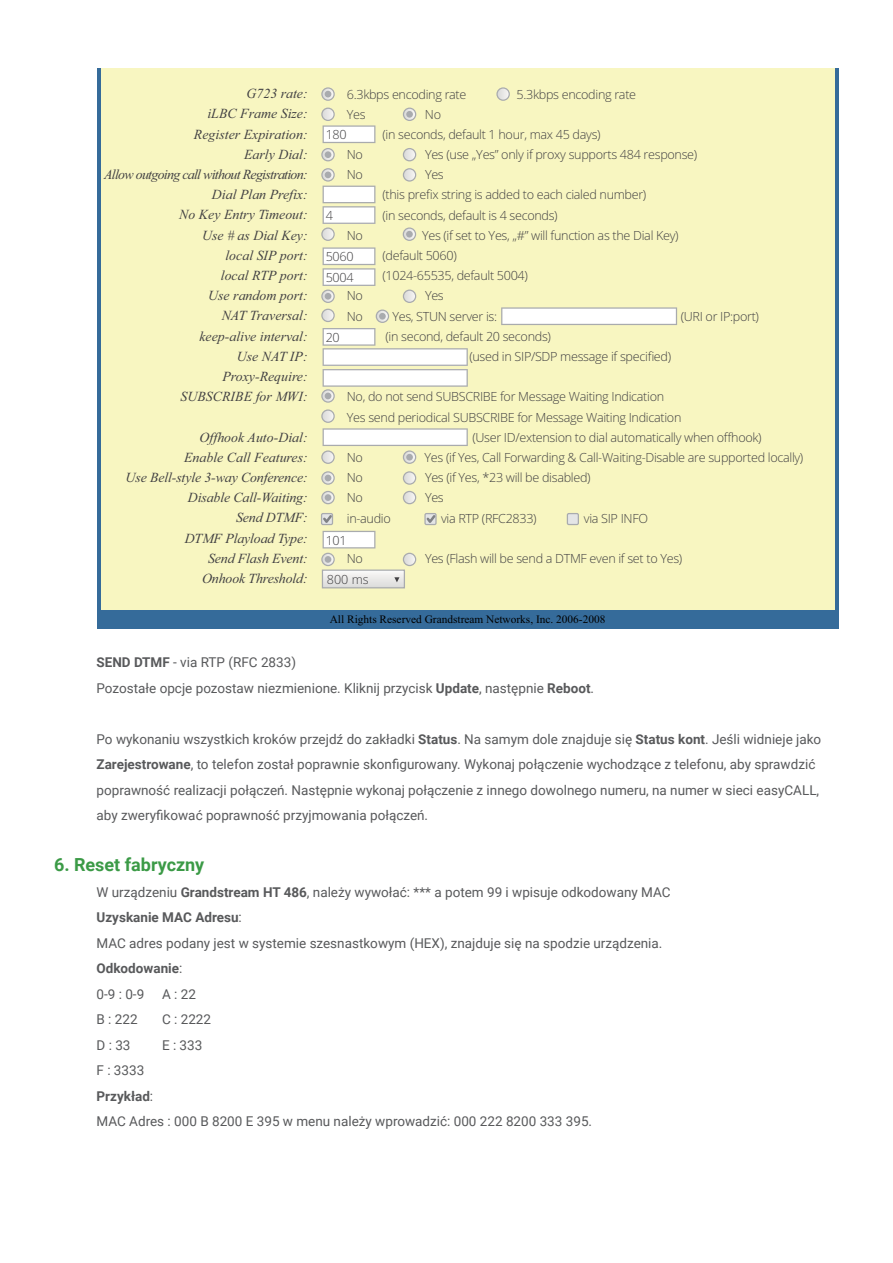
<style>
.page{position:relative;width:893px;height:1263px;background:#fff}
.page>*{position:absolute;margin:0;border:0;box-sizing:border-box;transform-origin:0 0}
.H2{font:700 18px "Roboto";color:#3b9a46}
.t1{font:italic 13.95px/20.2px "Times New Roman";color:#414042;text-align:right}
.t2{font:13.5px/25.5px "Roboto";color:#58595b}
.t3{font:700 13.5px "Roboto";color:#58595b}
.t4{font:300 12.6px/20.2px "Open Sans";letter-spacing:-.025em;color:#414042}
.t5{font:11.4px "Times New Roman";color:#000}
.s1{font-weight:700}
.s2{font-weight:400}
</style>
<div class="page">
<div style="left:98px;top:68px;width:741px;height:560px;background:#356b9a"></div>
<div style="left:102px;top:68px;width:733px;height:541px;background:#f8f6c1"></div>
<svg style="left:501px;top:307px;width:176px;height:18px;background:#f2f2f1"></svg>
<div style="left:321px;top:87px;width:14px;height:14px;border:1px solid #a9abae;border-radius:50%"></div>
<svg style="left:322px;top:88px;width:12px;height:12px"></svg>
<svg style="left:322px;top:108px;width:53px;height:35px"></svg>
<div style="left:321px;top:108px;width:14px;height:13px;border:1px solid #a9abae;border-radius:50%"></div>
<svg style="left:403px;top:108px;width:13px;height:11px"></svg>
<div style="left:403px;top:108px;width:13px;height:13px;border:1px solid #a9abae;border-radius:50%"></div>
<div style="left:406px;top:111px;width:7px;height:7px;background:#a9abae;border-radius:50%"></div>
<svg style="left:498px;top:89px;width:11px;height:11px"></svg>
<div style="left:496px;top:87px;width:14px;height:14px;border:1px solid #a9abae;border-radius:50%"></div>
<svg style="left:323px;top:149px;width:10px;height:12px"></svg>
<div style="left:321px;top:148px;width:14px;height:13px;border:1px solid #a9abae;border-radius:50%"></div>
<div style="left:325px;top:151px;width:6px;height:7px;background:#a9abae;border-radius:50%"></div>
<svg style="left:403px;top:150px;width:13px;height:11px"></svg>
<div style="left:403px;top:148px;width:13px;height:13px;border:1px solid #a9abae;border-radius:50%"></div>
<svg style="left:322px;top:247px;width:53px;height:55px"></svg>
<div style="left:321px;top:289px;width:14px;height:14px;border:1px solid #a9abae;border-radius:50%"></div>
<div style="left:325px;top:293px;width:6px;height:7px;background:#a9abae;border-radius:50%"></div>
<div style="left:321px;top:389px;width:14px;height:14px;border:1px solid #a9abae;border-radius:50%"></div>
<svg style="left:322px;top:328px;width:146px;height:74px"></svg>
<div style="left:321px;top:450px;width:14px;height:14px;border:1px solid #a9abae;border-radius:50%"></div>
<svg style="left:322px;top:428px;width:146px;height:35px"></svg>
<div style="left:403px;top:450px;width:13px;height:14px;border:1px solid #a9abae;border-radius:50%"></div>
<div style="left:406px;top:454px;width:7px;height:6px;background:#a9abae;border-radius:50%"></div>
<svg style="left:322px;top:411px;width:12px;height:11px"></svg>
<div style="left:321px;top:409px;width:14px;height:14px;border:1px solid #a9abae;border-radius:50%"></div>
<svg style="left:323px;top:309px;width:10px;height:12px"></svg>
<div style="left:321px;top:309px;width:14px;height:13px;border:1px solid #a9abae;border-radius:50%"></div>
<svg style="left:403px;top:291px;width:13px;height:10px"></svg>
<div style="left:403px;top:289px;width:13px;height:14px;border:1px solid #a9abae;border-radius:50%"></div>
<div style="left:321px;top:471px;width:14px;height:14px;border:1px solid #a9abae;border-radius:50%"></div>
<svg style="left:322px;top:472px;width:12px;height:12px"></svg>
<svg style="left:403px;top:473px;width:13px;height:10px"></svg>
<div style="left:403px;top:471px;width:13px;height:14px;border:1px solid #a9abae;border-radius:50%"></div>
<svg style="left:323px;top:491px;width:10px;height:13px"></svg>
<div style="left:321px;top:491px;width:14px;height:13px;border:1px solid #a9abae;border-radius:50%"></div>
<div style="left:325px;top:494px;width:6px;height:7px;background:#a9abae;border-radius:50%"></div>
<svg style="left:403px;top:491px;width:13px;height:13px"></svg>
<div style="left:403px;top:491px;width:13px;height:13px;border:1px solid #a9abae;border-radius:50%"></div>
<div style="left:321px;top:553px;width:14px;height:13px;border:1px solid #a9abae;border-radius:50%"></div>
<svg style="left:403px;top:553px;width:13px;height:11px"></svg>
<div style="left:403px;top:553px;width:13px;height:13px;border:1px solid #a9abae;border-radius:50%"></div>
<div style="left:321px;top:168px;width:14px;height:14px;border:1px solid #a9abae;border-radius:50%"></div>
<svg style="left:403px;top:170px;width:13px;height:10px"></svg>
<div style="left:403px;top:168px;width:13px;height:14px;border:1px solid #a9abae;border-radius:50%"></div>
<svg style="left:322px;top:169px;width:53px;height:71px"></svg>
<div style="left:321px;top:227px;width:14px;height:14px;border:1px solid #a9abae;border-radius:50%"></div>
<svg style="left:403px;top:229px;width:12px;height:10px"></svg>
<div style="left:403px;top:227px;width:13px;height:14px;border:1px solid #a9abae;border-radius:50%"></div>
<div style="left:406px;top:231px;width:7px;height:7px;background:#a9abae;border-radius:50%"></div>
<svg style="left:376px;top:311px;width:12px;height:10px"></svg>
<div style="left:376px;top:309px;width:13px;height:14px;border:1px solid #a9abae;border-radius:50%"></div>
<div style="left:379px;top:313px;width:7px;height:7px;background:#a9abae;border-radius:50%"></div>
<svg style="left:321px;top:513px;width:54px;height:52px"></svg>
<svg style="left:424px;top:513px;width:13px;height:13px"></svg>
<div style="left:567px;top:514px;width:11px;height:10px;background:#e4e5e6"></div>
<div style="left:567px;top:513px;width:12px;height:12px;border:1px solid #a9abae"></div>
<div style="left:322px;top:570px;width:82px;height:18px;background:linear-gradient(to right,#ecebea,#ecebea)"></div>
<div style="left:322px;top:569px;width:83px;height:19px;border:1px solid #a9abae"></div>
<svg style="left:394px;top:577px;width:5px;height:5px"></svg>
<p class="t1" style="left:104px;top:83px;width:205px">G723 rate:<br>iLBC Frame Size:<br>Register Expiration:<br>Early Dial:<br>Allow outgoing call without Registration:<br>Dial Plan Prefix:<br>No Key Entry Timeout:<br>Use # as Dial Key:<br>local SIP port:<br>local RTP port:<br>Use random port:<br>NAT Traversal:<br>keep-alive interval:<br>Use NAT IP:<br>Proxy-Require:<br>SUBSCRIBE for MWI:</p>
<p class="t1" style="left:126px;top:426px;width:184px">Offhook Auto-Dial:<br>Enable Call Features:<br>Use Bell-style 3-way Conference:<br>Disable Call-Waiting:<br>Send DTMF:<br>DTMF Playload Type:<br>Send Flash Event:<br>Onhook Threshold:</p>
<p class="t4" style="left:347px;top:83px;width:121px">6.3kbps encoding rate</p>
<p class="t4" style="left:517px;top:83px;width:121px">5.3kbps encoding rate</p>
<p class="t4" style="left:347px;top:104px;width:20px">Yes</p>
<p class="t4" style="left:382px;top:104px;width:220px;text-indent:43px">No<br>(in seconds, default 1 hour, max 45 days)</p>
<p class="t4" style="left:347px;top:144px;width:18px">No</p>
<p class="t4" style="left:425px;top:144px;width:274px">Yes (use „Yes” only if proxy supports 484 response)</p>
<p class="t4" style="left:347px;top:164px;width:18px">No</p>
<p class="t4" style="left:382px;top:164px;width:265px;text-indent:43px">Yes<br>(this prefix string is added to each cialed number) (in seconds, default is 4 seconds)</p>
<p class="t4" style="left:347px;top:225px;width:18px">No</p>
<p class="t4" style="left:382px;top:225px;width:298px;text-indent:40px">Yes (if set to Yes, „#” will function as the Dial Key) (default 5060)<br>(1024-65535, default 5004)</p>
<p class="t4" style="left:347px;top:285px;width:18px">No</p>
<p class="t4" style="left:425px;top:285px;width:20px">Yes</p>
<p class="t4" style="left:347px;top:306px;width:18px">No</p>
<p class="t4" style="left:392px;top:306px;width:106px">Yes, STUN server is:</p>
<p class="t4" style="left:681px;top:306px;width:80px">(URI or IP:port)</p>
<p class="t4" style="left:469px;top:326px;width:203px;text-indent:-84px">(in second, default 20 seconds)<br>(used in SIP/SDP message if specified)</p>
<p class="t4" style="left:347px;top:386px;width:319px">No, do not send SUBSCRIBE for Message Waiting Indication</p>
<p class="t4" style="left:347px;top:407px;width:336px">Yes send periodical SUBSCRIBE for Message Waiting Indication</p>
<p class="t4" style="left:472px;top:427px;width:291px">(User ID/extension to dial automatically when offhook)</p>
<p class="t4" style="left:347px;top:447px;width:18px">No</p>
<p class="t4" style="left:425px;top:447px;width:380px">Yes (if Yes, Call Forwarding &amp; Call-Waiting-Disable are supported locally)</p>
<p class="t4" style="left:347px;top:467px;width:18px">No</p>
<p class="t4" style="left:425px;top:467px;width:167px">Yes (if Yes, *23 will be disabled)</p>
<p class="t4" style="left:347px;top:487px;width:18px">No</p>
<p class="t4" style="left:425px;top:487px;width:20px">Yes</p>
<p class="t4" style="left:347px;top:508px;width:46px">in-audio</p>
<p class="t4" style="left:441px;top:508px;width:97px">via RTP (RFC2833)</p>
<p class="t4" style="left:584px;top:508px;width:66px">via SIP INFO</p>
<p class="t4" style="left:347px;top:548px;width:18px">No</p>
<p class="t4" style="left:425px;top:548px;width:259px">Yes (Flash will be send a DTMF even if set to Yes)</p>
<p class="t4" style="left:327px;top:569px;width:43px">800 ms</p>
<p class="t4" style="left:326px;top:124px;width:22px">180</p>
<p class="t4" style="left:326px;top:205px;width:9px">4</p>
<p class="t4" style="left:326px;top:246px;width:29px">5060</p>
<p class="t4" style="left:326px;top:267px;width:29px">5004</p>
<p class="t4" style="left:326px;top:327px;width:16px">20</p>
<p class="t4" style="left:326px;top:530px;width:22px">101</p>
<p class="t5" style="left:330px;top:615px;width:277px">All Rights Reserved Grandstream Networks, Inc. 2006-2008</p>
<p class="t2" style="left:97px;top:649px;width:201px"><span class="s1">SEND DTMF</span> - via RTP (RFC 2833)</p>
<p class="t2" style="left:97px;top:674px;width:499px">Pozostałe opcje pozostaw niezmienione. Kliknij przycisk <span class="s1">Update</span>, następnie <span class="s1">Reboot</span>.</p>
<p class="t2" style="left:97px;top:725px;width:726px">Po wykonaniu wszystkich kroków przejdź do zakładki <span class="s1">Status</span>. Na samym dole znajduje się <span class="s1">Status kont</span>. Jeśli widnieje jako <span class="s1">Zarejestrowane</span>, to telefon został poprawnie skonfigurowany. Wykonaj połączenie wychodzące z telefonu, aby sprawdzić poprawność realizacji połączeń. Następnie wykonaj połączenie z innego dowolnego numeru, na numer w sieci easyCALL, aby zweryfikować poprawność przyjmowania połączeń.</p>
<h1 class="H2" style="left:54px;top:852px;width:152px">6. Reset fabryczny</h1>
<p class="t2" style="left:97px;top:878px;width:576px">W urządzeniu <span class="s1">Grandstream HT 486</span>, należy wywołać: *** a potem 99 i wpisuje odkodowany MAC</p>
<p class="t3" style="left:97px;top:908px;width:147px">Uzyskanie MAC Adresu<span class="s2">:</span></p>
<p class="t2" style="left:97px;top:929px;width:567px">MAC adres podany jest w systemie szesnastkowym (HEX), znajduje się na spodzie urządzenia.</p>
<p class="t3" style="left:97px;top:959px;width:87px">Odkodowanie<span class="s2">:</span></p>
<p class="t2" style="left:97px;top:980px;width:49px">0-9 : 0-9</p>
<p class="t2" style="left:162px;top:980px;width:35px">A : 22</p>
<p class="t2" style="left:97px;top:1006px;width:43px">B : 222</p>
<p class="t2" style="left:162px;top:1006px;width:51px">C : 2222</p>
<p class="t2" style="left:97px;top:1031px;width:35px">D : 33</p>
<p class="t2" style="left:162px;top:1031px;width:42px">E : 333</p>
<p class="t2" style="left:97px;top:1057px;width:49px">F : 3333</p>
<p class="t3" style="left:97px;top:1086px;width:58px">Przykład<span class="s2">:</span></p>
<p class="t2" style="left:97px;top:1108px;width:497px">MAC Adres : 000 B 8200 E 395 w menu należy wprowadzić: 000 222 8200 333 395.</p>
</div>
